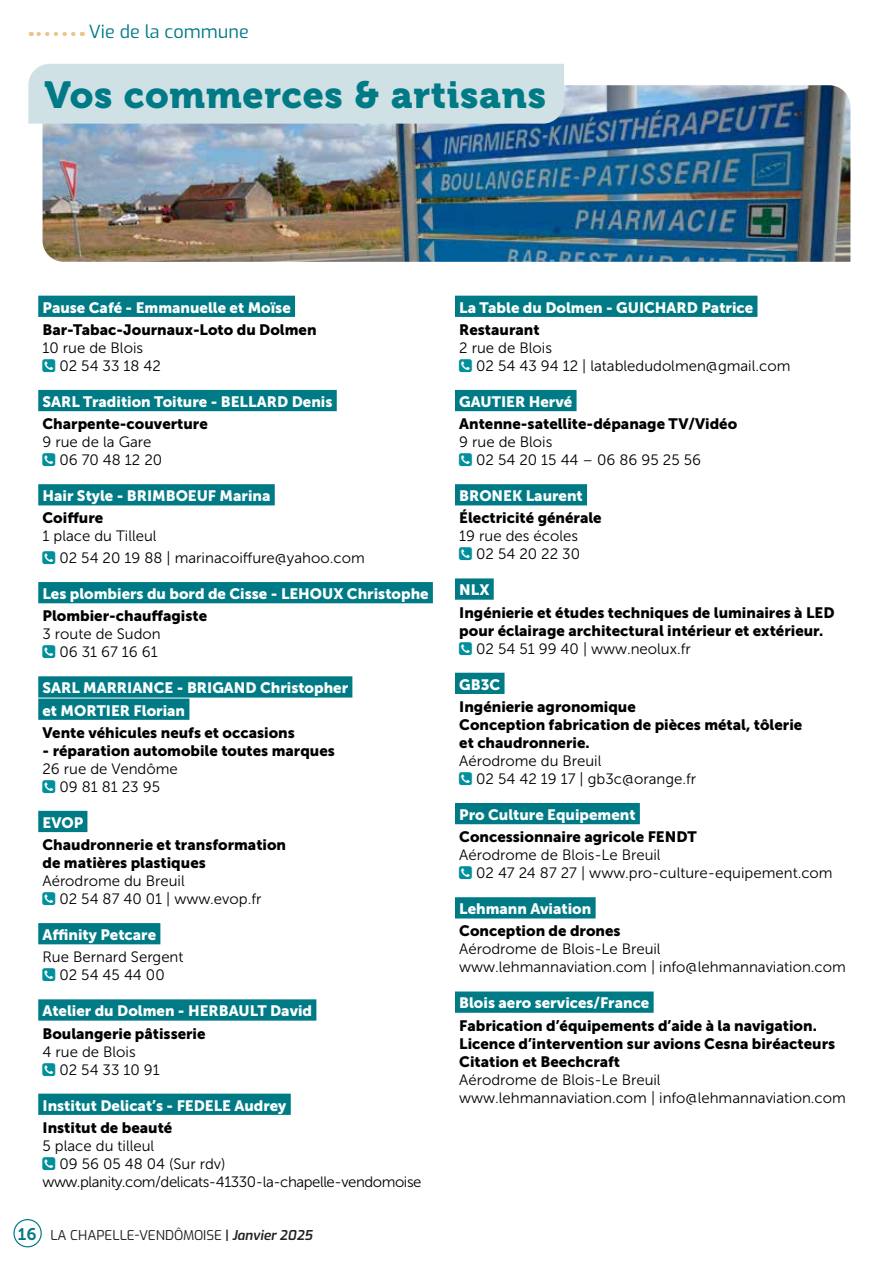
<style>
.page{position:relative;width:893px;height:1263px;background:#fff}
.page>*{position:absolute;margin:0;border:0;box-sizing:border-box;transform-origin:0 0}
.t1{font:37.5px "Museo 900";letter-spacing:.02em;color:#007b86}
.t2{font:18px "Exo";color:#007b86}
.t3{font:15px/18px "Museo Sans 300";color:#000}
.t4{font:15px/18px "Museo Sans 900";color:#000}
.t5{font:15px/22.2px "Museo Sans 900";color:#fff}
.t6{font:15px "Museo Sans 300";letter-spacing:-.03em;color:#000}
.t7{font:13.5px "Exo";color:#212121}
.s1{font-family:"Museo Sans 700";font-size:16.8px;color:#007b86}
.s2{font-weight:600}
.s3{font-weight:600;font-style:italic}
</style>
<div class="page">
<svg style="left:31px;top:32px;width:42px;height:4px"></svg>
<div style="left:13px;top:1219px;width:29px;height:28px;border:1px solid #007b86;border-radius:50%"></div>
<img style="left:43px;top:85px;width:807px;height:177px">
<div style="left:28px;top:64px;width:536px;height:60px;background:#d0e1e6"></div>
<div style="left:38px;top:296px;width:257px;height:21px;background:#007b86"></div>
<div style="left:38px;top:390px;width:299px;height:21px;background:#007b86"></div>
<div style="left:38px;top:484px;width:237px;height:21px;background:#007b86"></div>
<div style="left:38px;top:582px;width:395px;height:21px;background:#007b86"></div>
<div style="left:38px;top:676px;width:314px;height:21px;background:#007b86"></div>
<div style="left:38px;top:698px;width:151px;height:22px;background:#007b86"></div>
<div style="left:38px;top:811px;width:49px;height:21px;background:#007b86"></div>
<div style="left:38px;top:923px;width:122px;height:21px;background:#007b86"></div>
<div style="left:38px;top:999px;width:278px;height:21px;background:#007b86"></div>
<div style="left:38px;top:1093px;width:253px;height:22px;background:#007b86"></div>
<div style="left:455px;top:296px;width:302px;height:21px;background:#007b86"></div>
<div style="left:455px;top:390px;width:122px;height:21px;background:#007b86"></div>
<div style="left:455px;top:484px;width:132px;height:21px;background:#007b86"></div>
<div style="left:455px;top:578px;width:39px;height:22px;background:#007b86"></div>
<div style="left:455px;top:673px;width:50px;height:21px;background:#007b86"></div>
<div style="left:455px;top:803px;width:185px;height:21px;background:#007b86"></div>
<div style="left:455px;top:897px;width:141px;height:21px;background:#007b86"></div>
<div style="left:455px;top:991px;width:199px;height:22px;background:#007b86"></div>
<p class="t2" style="left:89px;top:18px;width:162px">Vie de la commune</p>
<h1 class="t1" style="left:44px;top:73px;width:503px">Vos commerces &amp; artisans</h1>
<p class="t5" style="left:43px;top:296px;width:250px">Pause Café - Emmanuelle et Moïse</p>
<p class="t4" style="left:43px;top:321px;width:276px">Bar-Tabac-Journaux-Loto du Dolmen</p>
<p class="t3" style="left:59px;top:339px;width:103px;text-indent:-17px">10 rue de Blois<br>02 54 33 18 42</p>
<p class="t5" style="left:43px;top:390px;width:291px">SARL Tradition Toiture - BELLARD Denis</p>
<p class="t4" style="left:43px;top:415px;width:167px">Charpente-couverture</p>
<p class="t3" style="left:59px;top:433px;width:104px;text-indent:-17px">9 rue de la Gare<br>06 70 48 12 20</p>
<p class="t5" style="left:43px;top:485px;width:229px">Hair Style - BRIMBOEUF Marina</p>
<p class="t4" style="left:43px;top:509px;width:62px">Coiffure</p>
<p class="t3" style="left:59px;top:526px;width:307px;line-height:21.6px;text-indent:-17px">1 place du Tilleul<br>02 54 20 19 88 | marinacoiffure@yahoo.com</p>
<p class="t5" style="left:43px;top:583px;width:388px">Les plombiers du bord de Cisse - LEHOUX Christophe</p>
<p class="t4" style="left:43px;top:607px;width:166px">Plombier-chauffagiste</p>
<p class="t3" style="left:43px;top:625px;width:120px;text-align:right">3 route de Sudon<br>06 31 67 16 61</p>
<p class="t5" style="left:43px;top:677px;width:307px">SARL MARRIANCE - BRIGAND Christopher et MORTIER Florian</p>
<p class="t4" style="left:43px;top:723px;width:254px">Vente véhicules neufs et occasions</p>
<p class="t4" style="left:43px;top:741px;width:294px">- réparation automobile toutes marques</p>
<p class="t3" style="left:43px;top:760px;width:137px;text-align:center">26 rue de Vendôme<br>09 81 81 23 95</p>
<p class="t5" style="left:43px;top:811px;width:42px">EVOP</p>
<p class="t4" style="left:43px;top:836px;width:245px">Chaudronnerie et transformation de matières plastiques</p>
<p class="t3" style="left:59px;top:872px;width:204px;text-indent:-17px">Aérodrome du Breuil<br>02 54 87 40 01 | www.evop.fr</p>
<p class="t5" style="left:43px;top:924px;width:115px">Affinity Petcare</p>
<p class="t3" style="left:43px;top:948px;width:143px;text-align:center">Rue Bernard Sergent<br>02 54 45 44 00</p>
<p class="t5" style="left:43px;top:1000px;width:271px">Atelier du Dolmen - HERBAULT David</p>
<p class="t4" style="left:43px;top:1024px;width:165px">Boulangerie pâtisserie</p>
<p class="t3" style="left:59px;top:1042px;width:102px;text-indent:-17px">4 rue de Blois<br>02 54 33 10 91</p>
<p class="t5" style="left:43px;top:1094px;width:245px">Institut Delicat’s - FEDELE Audrey</p>
<p class="t4" style="left:43px;top:1118px;width:131px">Institut de beauté</p>
<p class="t3" style="left:43px;top:1137px;width:113px">5 place du tilleul</p>
<p class="t3" style="left:59px;top:1155px;width:168px">09 56 05 48 04 (Sur rdv)</p>
<p class="t6" style="left:43px;top:1173px;width:380px">www.planity.com/delicats-41330-la-chapelle-vendomoise</p>
<p class="t7" style="left:18px;top:1225px;width:296px"><span class="s1">16</span> LA CHAPELLE-VENDÔMOISE <span class="s2">|</span> <span class="s3">Janvier 2025</span></p>
<p class="t5" style="left:459px;top:296px;width:295px">La Table du Dolmen - GUICHARD Patrice</p>
<p class="t4" style="left:459px;top:321px;width:82px">Restaurant</p>
<p class="t3" style="left:476px;top:339px;width:316px;text-indent:-17px">2 rue de Blois<br>02 54 43 94 12 | latabledudolmen@gmail.com</p>
<p class="t5" style="left:459px;top:390px;width:115px">GAUTIER Hervé</p>
<p class="t4" style="left:459px;top:415px;width:279px">Antenne-satellite-dépanage TV/Vidéo</p>
<p class="t3" style="left:476px;top:433px;width:226px;text-indent:-17px">9 rue de Blois<br>02 54 20 15 44 – 06 86 95 25 56</p>
<p class="t5" style="left:459px;top:485px;width:125px">BRONEK Laurent</p>
<p class="t4" style="left:459px;top:509px;width:144px">Électricité générale</p>
<p class="t3" style="left:459px;top:527px;width:122px;text-align:right">19 rue des écoles<br>02 54 20 22 30</p>
<p class="t5" style="left:459px;top:579px;width:32px">NLX</p>
<p class="t4" style="left:459px;top:603px;width:377px">Ingénierie et études techniques de luminaires à LED pour éclairage architectural intérieur et extérieur.</p>
<p class="t3" style="left:476px;top:640px;width:216px">02 54 51 99 40 | www.neolux.fr</p>
<p class="t5" style="left:459px;top:673px;width:43px">GB3C</p>
<p class="t4" style="left:459px;top:698px;width:345px">Ingénierie agronomique<br>Conception fabrication de pièces métal, tôlerie et chaudronnerie.</p>
<p class="t3" style="left:476px;top:752px;width:222px;text-indent:-17px">Aérodrome du Breuil<br>02 54 42 19 17 | gb3c@orange.fr</p>
<p class="t5" style="left:459px;top:803px;width:178px">Pro Culture Equipement</p>
<p class="t4" style="left:459px;top:828px;width:239px">Concessionnaire agricole FENDT</p>
<p class="t3" style="left:476px;top:846px;width:358px;text-indent:-17px">Aérodrome de Blois-Le Breuil<br>02 47 24 87 27 | www.pro-culture-equipement.com</p>
<p class="t5" style="left:459px;top:898px;width:134px">Lehmann Aviation</p>
<p class="t4" style="left:459px;top:922px;width:163px">Conception de drones</p>
<p class="t3" style="left:459px;top:940px;width:388px">Aérodrome de Blois-Le Breuil www.lehmannaviation.com | info@lehmannaviation.com</p>
<p class="t5" style="left:459px;top:992px;width:192px">Blois aero services/France</p>
<p class="t4" style="left:459px;top:1016px;width:377px">Fabrication d’équipements d’aide à la navigation.<br>Licence d’intervention sur avions Cesna biréacteurs<br>Citation et Beechcraft</p>
<p class="t3" style="left:459px;top:1071px;width:388px">Aérodrome de Blois-Le Breuil www.lehmannaviation.com | info@lehmannaviation.com</p>
</div>
